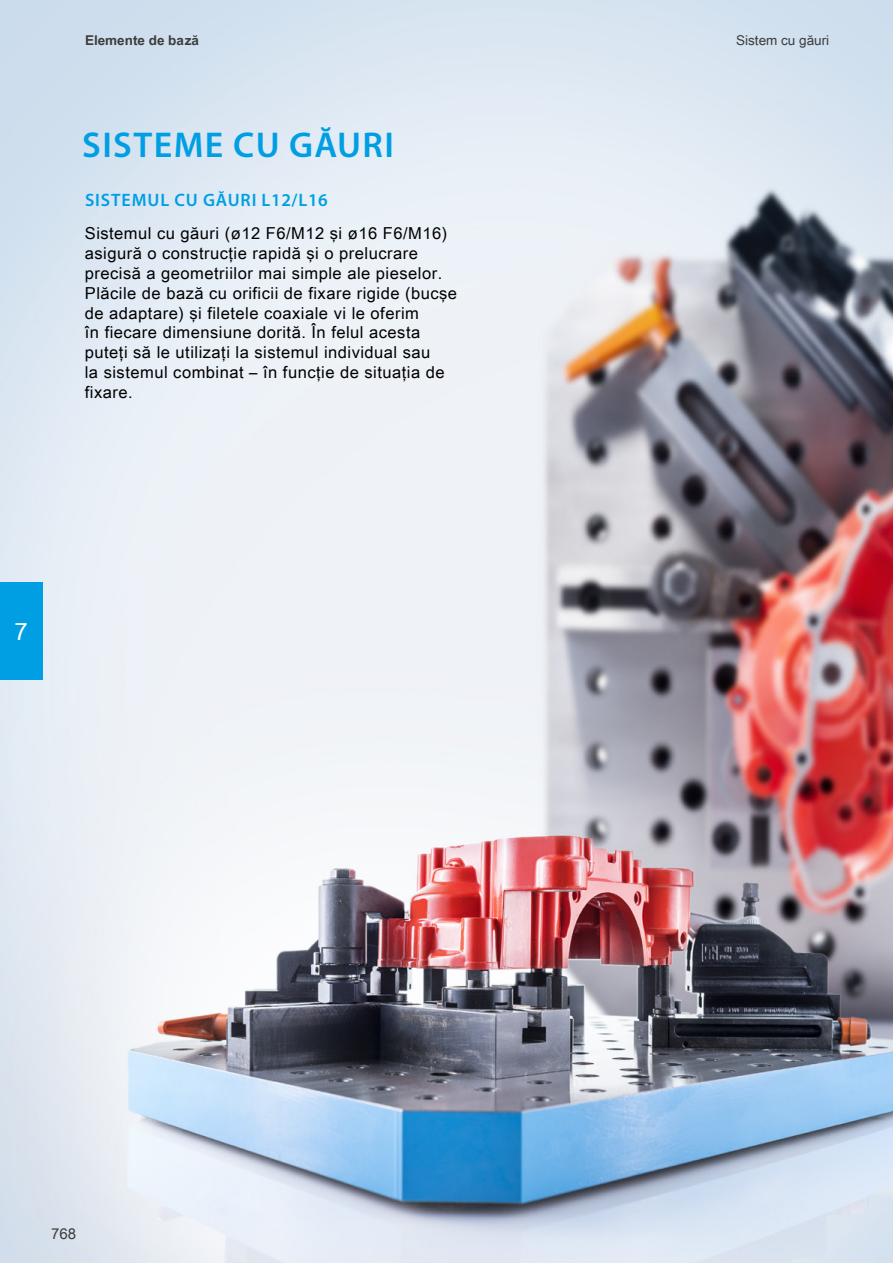
<style>
.page{position:relative;width:893px;height:1263px;background:#fff}
.page>*{position:absolute;margin:0;border:0;box-sizing:border-box;transform-origin:0 0}
.t1{font:600 36px "Myriad Pro";letter-spacing:.04em;color:#009fe3}
.t2{font:24px "Arial Unicode MS";color:#fff}
.t3{font:600 18px "Myriad Pro";letter-spacing:.05em;color:#009fe3}
.t4{font:16.5px/19.8px "Arial Unicode MS";letter-spacing:.03em;color:#000}
.t5{font:15px "Arial Unicode MS";color:#3c3c3b}
.t6{font:700 13.5px "Arial Unicode MS";color:#3c3c3b}
.t7{font:13.5px "Arial Unicode MS";color:#3c3c3b}
</style>
<div class="page">
<img style="left:0;top:0;width:893px;height:1263px">
<div style="left:0;top:583px;width:43px;height:97px;background:#009fe3"></div>
<p class="t6" style="left:85px;top:30px;width:115px">Elemente de bază</p>
<p class="t7" style="left:736px;top:30px;width:95px">Sistem cu găuri</p>
<h1 class="t1" style="left:82px;top:122px;width:313px">SISTEME CU GĂURI</h1>
<p class="t3" style="left:85px;top:189px;width:244px">SISTEMUL CU GĂURI L12/L16</p>
<p class="t4" style="left:85px;top:223px;width:374px">Sistemul cu găuri (ø12 F6/M12 şi ø16 F6/M16) asigură o construcţie rapidă şi o prelucrare precisă a geometriilor mai simple ale pieselor.<br>Plăcile de bază cu orificii de fixare rigide (bucşe de adaptare) şi filetele coaxiale vi le oferim<br>în fiecare dimensiune dorită. În felul acesta puteţi să le utilizaţi la sistemul individual sau<br>la sistemul combinat – în funcţie de situaţia de fixare.</p>
<h2 class="t2" style="left:15px;top:614px;width:15px">7</h2>
<p class="t5" style="left:51px;top:1223px;width:27px">768</p>
</div>
